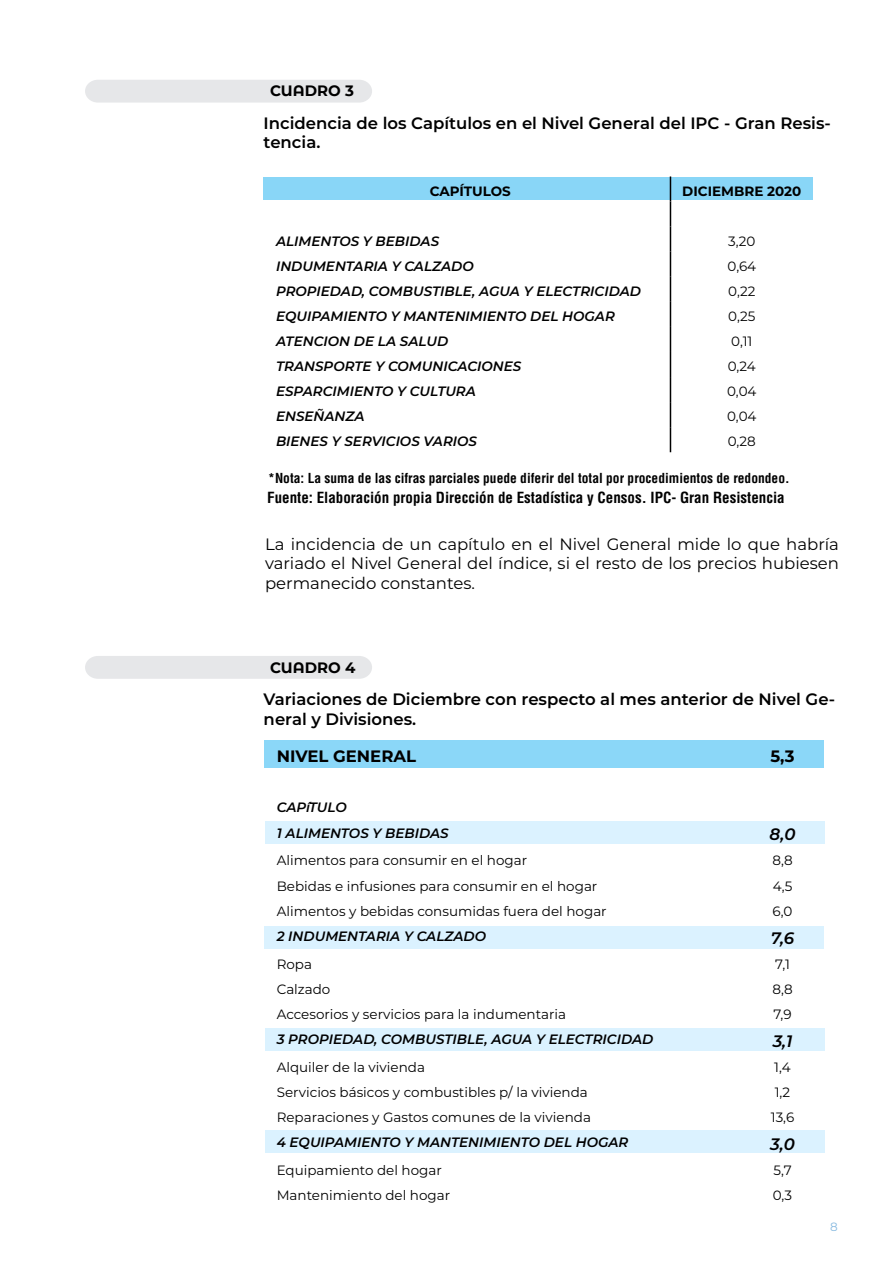
<style>
.page{position:relative;width:893px;height:1263px;background:#fff}
.page>*{position:absolute;margin:0;border:0;box-sizing:border-box;transform-origin:0 0}
.PARRAFO{font:600 16.5px/19.5px "Montserrat";color:#000}
.PARRAFO-2{font:16.5px/19.5px "Montserrat";color:#000;text-align:justify}
.PARRAFO-3{font:700 16.5px "Montserrat";color:#000}
.PARRAFO-4{font:italic 600 16.5px "Montserrat";color:#000}
.t1{font:700 condensed 15px "Helvetica LT Std";color:#000}
.t2{font:700 15px "Montserrat Alternates";color:#000}
.PARRAFO-5{font:13.5px "Montserrat";color:#000}
.PARRAFO-6{font:italic 600 13.5px "Montserrat";color:#000}
.PARRAFO-7{font:700 condensed 13.5px "Helvetica LT Std";color:#000}
.PARRAFO-8{font:700 13.5px "Montserrat";color:#000}
.t3{font:12px "Montserrat";color:#86b9e0}
</style>
<div class="page">
<div style="left:265px;top:1130px;width:560px;height:23px;background:#dbf2ff"></div>
<div style="left:265px;top:1028px;width:560px;height:23px;background:#dbf2ff"></div>
<div style="left:264px;top:926px;width:560px;height:23px;background:#dbf2ff"></div>
<div style="left:265px;top:821px;width:560px;height:23px;background:#dbf2ff"></div>
<div style="left:264px;top:740px;width:560px;height:28px;background:#8bd7f8"></div>
<div style="left:264px;top:178px;width:549px;height:22px;background:#89d6f7"></div>
<div style="left:85px;top:80px;width:287px;height:23px;background:#e6e7e9"></div>
<svg style="left:670px;top:176px;width:1px;height:276px"></svg>
<div style="left:85px;top:656px;width:287px;height:23px;background:#e6e7e9"></div>
<p class="t2" style="left:270px;top:80px;width:85px">CUADRO 3</p>
<p class="PARRAFO" style="left:264px;top:112px;width:569px">Incidencia de los Capítulos en el Nivel General del IPC - Gran Resis&shy;tencia.</p>
<p class="PARRAFO-8" style="left:430px;top:181px;width:83px">CAPÍTULOS</p>
<p class="PARRAFO-8" style="left:682px;top:181px;width:121px">DICIEMBRE 2020</p>
<p class="PARRAFO-6" style="left:276px;top:231px;width:165px">ALIMENTOS Y BEBIDAS</p>
<p class="PARRAFO-5" style="left:728px;top:232px;width:29px">3,20</p>
<p class="PARRAFO-6" style="left:276px;top:256px;width:199px">INDUMENTARIA Y CALZADO</p>
<p class="PARRAFO-5" style="left:727px;top:257px;width:30px">0,64</p>
<p class="PARRAFO-6" style="left:276px;top:281px;width:366px">PROPIEDAD, COMBUSTIBLE, AGUA Y ELECTRICIDAD</p>
<p class="PARRAFO-5" style="left:728px;top:282px;width:29px">0,22</p>
<p class="PARRAFO-6" style="left:276px;top:307px;width:340px">EQUIPAMIENTO Y MANTENIMIENTO DEL HOGAR</p>
<p class="PARRAFO-5" style="left:728px;top:307px;width:29px">0,25</p>
<p class="PARRAFO-6" style="left:276px;top:332px;width:174px">ATENCION DE LA SALUD</p>
<p class="PARRAFO-5" style="left:731px;top:332px;width:23px">0,11</p>
<p class="PARRAFO-6" style="left:276px;top:357px;width:247px">TRANSPORTE Y COMUNICACIONES</p>
<p class="PARRAFO-5" style="left:728px;top:357px;width:30px">0,24</p>
<p class="PARRAFO-6" style="left:276px;top:382px;width:201px">ESPARCIMIENTO Y CULTURA</p>
<p class="PARRAFO-5" style="left:727px;top:382px;width:31px">0,04</p>
<p class="PARRAFO-6" style="left:276px;top:407px;width:90px">ENSEÑANZA</p>
<p class="PARRAFO-5" style="left:727px;top:407px;width:31px">0,04</p>
<p class="PARRAFO-6" style="left:276px;top:432px;width:203px">BIENES Y SERVICIOS VARIOS</p>
<p class="PARRAFO-5" style="left:728px;top:432px;width:30px">0,28</p>
<p class="PARRAFO-7" style="left:268px;top:469px;width:523px">*Nota: La suma de las cifras parciales puede diferir del total por procedimientos de redondeo.</p>
<p class="t1" style="left:267px;top:488px;width:519px">Fuente: Elaboración propia Dirección de Estadística y Censos. IPC- Gran Resistencia</p>
<p class="PARRAFO-2" style="left:265px;top:533px;width:575px">La incidencia de un capítulo en el Nivel General mide lo que habría variado el Nivel General del índice, si el resto de los precios hubiesen permanecido constantes.</p>
<p class="t2" style="left:270px;top:656px;width:87px">CUADRO 4</p>
<p class="PARRAFO" style="left:264px;top:689px;width:573px">Variaciones de Diciembre con respecto al mes anterior de Nivel Ge&shy;neral y Divisiones.</p>
<p class="PARRAFO-3" style="left:277px;top:744px;width:141px">NIVEL GENERAL</p>
<p class="PARRAFO-3" style="left:770px;top:744px;width:26px">5,3</p>
<p class="PARRAFO-6" style="left:277px;top:798px;width:72px">CAPíTULO</p>
<p class="PARRAFO-6" style="left:277px;top:823px;width:173px">1 ALIMENTOS Y BEBIDAS</p>
<p class="PARRAFO-4" style="left:770px;top:823px;width:27px">8,0</p>
<p class="PARRAFO-5" style="left:277px;top:851px;width:252px">Alimentos para consumir en el hogar</p>
<p class="PARRAFO-5" style="left:772px;top:851px;width:22px">8,8</p>
<p class="PARRAFO-5" style="left:277px;top:876px;width:322px">Bebidas e infusiones para consumir en el hogar</p>
<p class="PARRAFO-5" style="left:773px;top:876px;width:21px">4,5</p>
<p class="PARRAFO-5" style="left:277px;top:901px;width:331px">Alimentos y bebidas consumidas fuera del hogar</p>
<p class="PARRAFO-5" style="left:772px;top:901px;width:22px">6,0</p>
<p class="PARRAFO-6" style="left:277px;top:926px;width:211px">2 INDUMENTARIA Y CALZADO</p>
<p class="PARRAFO-4" style="left:771px;top:926px;width:25px">7,6</p>
<p class="PARRAFO-5" style="left:277px;top:954px;width:37px">Ropa</p>
<p class="PARRAFO-5" style="left:775px;top:954px;width:16px">7,1</p>
<p class="PARRAFO-5" style="left:277px;top:980px;width:55px">Calzado</p>
<p class="PARRAFO-5" style="left:772px;top:980px;width:22px">8,8</p>
<p class="PARRAFO-5" style="left:277px;top:1005px;width:291px">Accesorios y servicios para la indumentaria</p>
<p class="PARRAFO-5" style="left:773px;top:1005px;width:20px">7,9</p>
<p class="PARRAFO-6" style="left:277px;top:1029px;width:378px">3 PROPIEDAD, COMBUSTIBLE, AGUA Y ELECTRICIDAD</p>
<p class="PARRAFO-4" style="left:773px;top:1029px;width:21px">3,1</p>
<p class="PARRAFO-5" style="left:277px;top:1058px;width:150px">Alquiler de la vivienda</p>
<p class="PARRAFO-5" style="left:774px;top:1058px;width:18px">1,4</p>
<p class="PARRAFO-5" style="left:277px;top:1083px;width:313px">Servicios básicos y combustibles p/ la vivienda</p>
<p class="PARRAFO-5" style="left:775px;top:1083px;width:17px">1,2</p>
<p class="PARRAFO-5" style="left:277px;top:1108px;width:316px">Reparaciones y Gastos comunes de la vivienda</p>
<p class="PARRAFO-5" style="left:771px;top:1108px;width:25px">13,6</p>
<p class="PARRAFO-6" style="left:277px;top:1133px;width:353px">4 EQUIPAMIENTO Y MANTENIMIENTO DEL HOGAR</p>
<p class="PARRAFO-4" style="left:770px;top:1132px;width:26px">3,0</p>
<p class="PARRAFO-5" style="left:277px;top:1161px;width:167px">Equipamiento del hogar</p>
<p class="PARRAFO-5" style="left:773px;top:1161px;width:20px">5,7</p>
<p class="PARRAFO-5" style="left:277px;top:1186px;width:175px">Mantenimiento del hogar</p>
<p class="PARRAFO-5" style="left:773px;top:1186px;width:21px">0,3</p>
<p class="t3" style="left:830px;top:1219px;width:9px">8</p>
</div>
